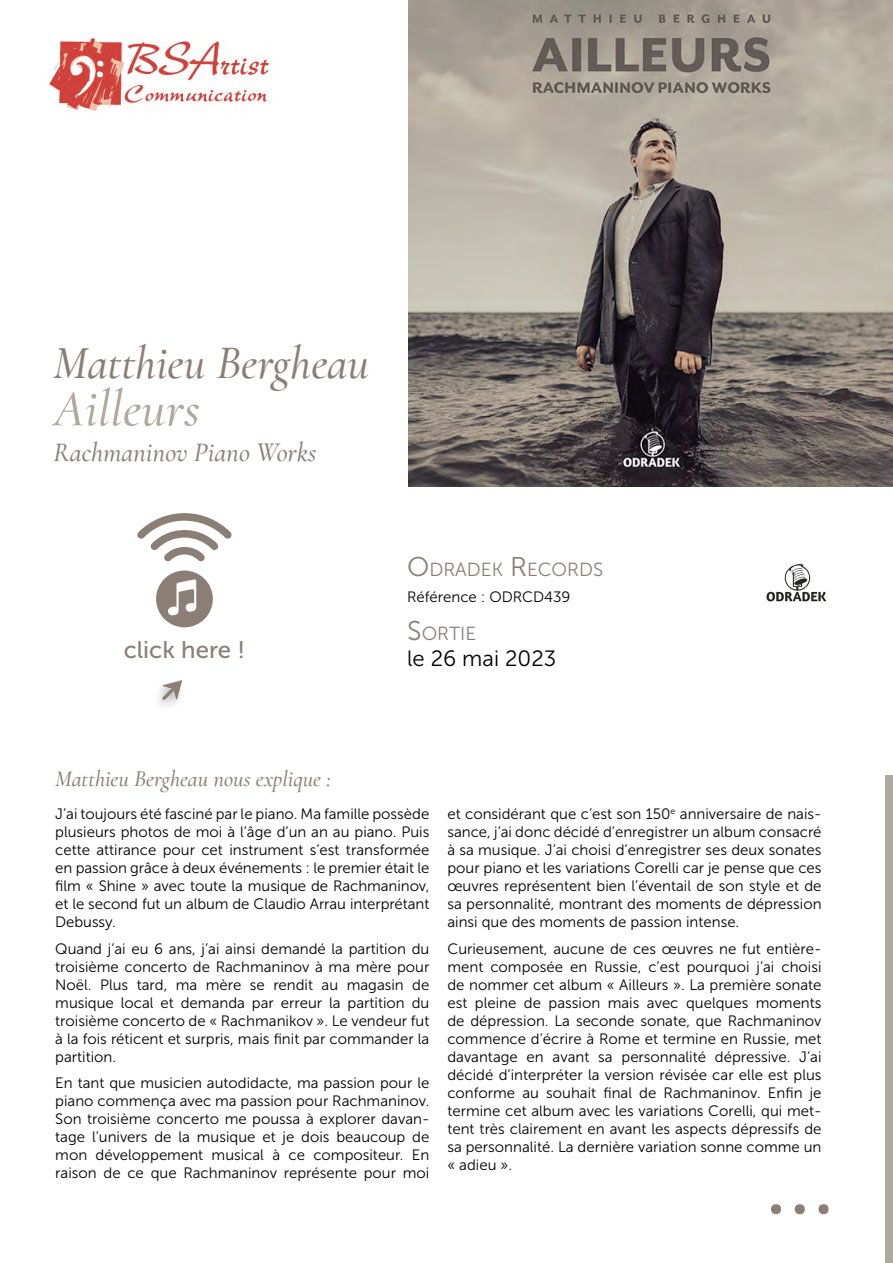
<style>
.page{position:relative;width:893px;height:1263px;background:#fff}
.page>*{position:absolute;margin:0;border:0;box-sizing:border-box;transform-origin:0 0}
.t1{font:italic 500 108px "Cormorant Garamond";color:#8b7f75}
.t2{font:italic 500 52.5px "Cormorant Garamond";color:#b0a99d}
.t3{font:italic 500 46.5px "Cormorant Garamond";color:#8b7f75}
.t4{font:italic 500 27px "Cormorant Garamond";color:#8b7f75}
.t5{font:24px "Museo Sans 500";color:#8b7f75}
.t6{font:italic 500 22.5px "Cormorant Garamond";color:#8b7f75}
.t7{font:22.05px "Museo Sans 300";color:#000}
.t8{font:18.9px "Museo Sans 300";color:#8b7f75}
.t9{font:15px/18px "Museo Sans 300";color:#000;text-align:justify}
.s1{font-size:27px}
</style>
<div class="page">
<div style="left:885px;top:775px;width:8px;height:488px;background:#b0a99d"></div>
<img style="left:49px;top:37px;width:220px;height:75px">
<img style="left:408px;top:0;width:485px;height:486px">
<svg style="left:137px;top:513px;width:95px;height:48px"></svg>
<svg style="left:156px;top:570px;width:57px;height:57px"></svg>
<img style="left:766px;top:563px;width:61px;height:39px">
<svg style="left:159px;top:680px;width:23px;height:23px"></svg>
<h3 class="t3" style="left:53px;top:336px;width:318px">Matthieu Bergheau</h3>
<h2 class="t2" style="left:53px;top:377px;width:148px">Ailleurs</h2>
<h3 class="t4" style="left:53px;top:437px;width:265px">Rachmaninov Piano Works</h3>
<h3 class="t5" style="left:124px;top:636px;width:123px">click here !</h3>
<p class="t8" style="left:407px;top:559px;width:198px"><span class="s1">O</span>DRADEK <span class="s1">R</span>ECORDS</p>
<p class="t9" style="left:407px;top:588px;width:165px">Référence : ODRCD439</p>
<p class="t8" style="left:407px;top:623px;width:71px"><span class="s1">S</span>ORTIE</p>
<h3 class="t7" style="left:407px;top:647px;width:151px">le 26 mai 2023</h3>
<h3 class="t6" style="left:55px;top:766px;width:277px">Matthieu Bergheau nous explique :</h3>
<p class="t9" style="left:55px;top:805px;width:376px">J’ai toujours été fasciné par le piano. Ma famille possède plusieurs photos de moi à l’âge d’un an au piano. Puis cette attirance pour cet instrument s’est transformée en passion grâce à deux événements : le premier était le film « Shine » avec toute la musique de Rachmaninov, et le second fut un album de Claudio Arrau interprétant Debussy.</p>
<p class="t9" style="left:55px;top:940px;width:376px">Quand j’ai eu 6 ans, j’ai ainsi demandé la partition du troisième concerto de Rachmaninov à ma mère pour Noël. Plus tard, ma mère se rendit au magasin de musique local et demanda par erreur la partition du troisième concerto de « Rachmanikov ». Le vendeur fut à la fois réticent et surpris, mais finit par commander la partition.</p>
<p class="t9" style="left:55px;top:1074px;width:376px">En tant que musicien autodidacte, ma passion pour le piano commença avec ma passion pour Rachmaninov.<br>Son troisième concerto me poussa à explorer davan&shy;tage l’univers de la musique et je dois beaucoup de mon développement musical à ce compositeur. En raison de ce que Rachmaninov représente pour moi</p>
<p class="t9" style="left:447px;top:805px;width:376px">et considérant que c’est son 150<sup>e</sup> anniversaire de nais&shy;sance, j’ai donc décidé d’enregistrer un album consacré à sa musique. J’ai choisi d’enregistrer ses deux sonates pour piano et les variations Corelli car je pense que ces œuvres représentent bien l’éventail de son style et de sa personnalité, montrant des moments de dépression ainsi que des moments de passion intense.</p>
<p class="t9" style="left:447px;top:940px;width:376px">Curieusement, aucune de ces œuvres ne fut entière&shy;ment composée en Russie, c’est pourquoi j’ai choisi de nommer cet album « Ailleurs ». La première sonate est pleine de passion mais avec quelques moments de dépression. La seconde sonate, que Rachmaninov commence d’écrire à Rome et termine en Russie, met davantage en avant sa personnalité dépressive. J’ai décidé d’interpréter la version révisée car elle est plus conforme au souhait final de Rachmaninov. Enfin je termine cet album avec les variations Corelli, qui met&shy;tent très clairement en avant les aspects dépressifs de sa personnalité. La dernière variation sonne comme un « adieu ».</p>
<h1 class="t1" style="left:768px;top:1114px;width:71px">...</h1>
</div>
